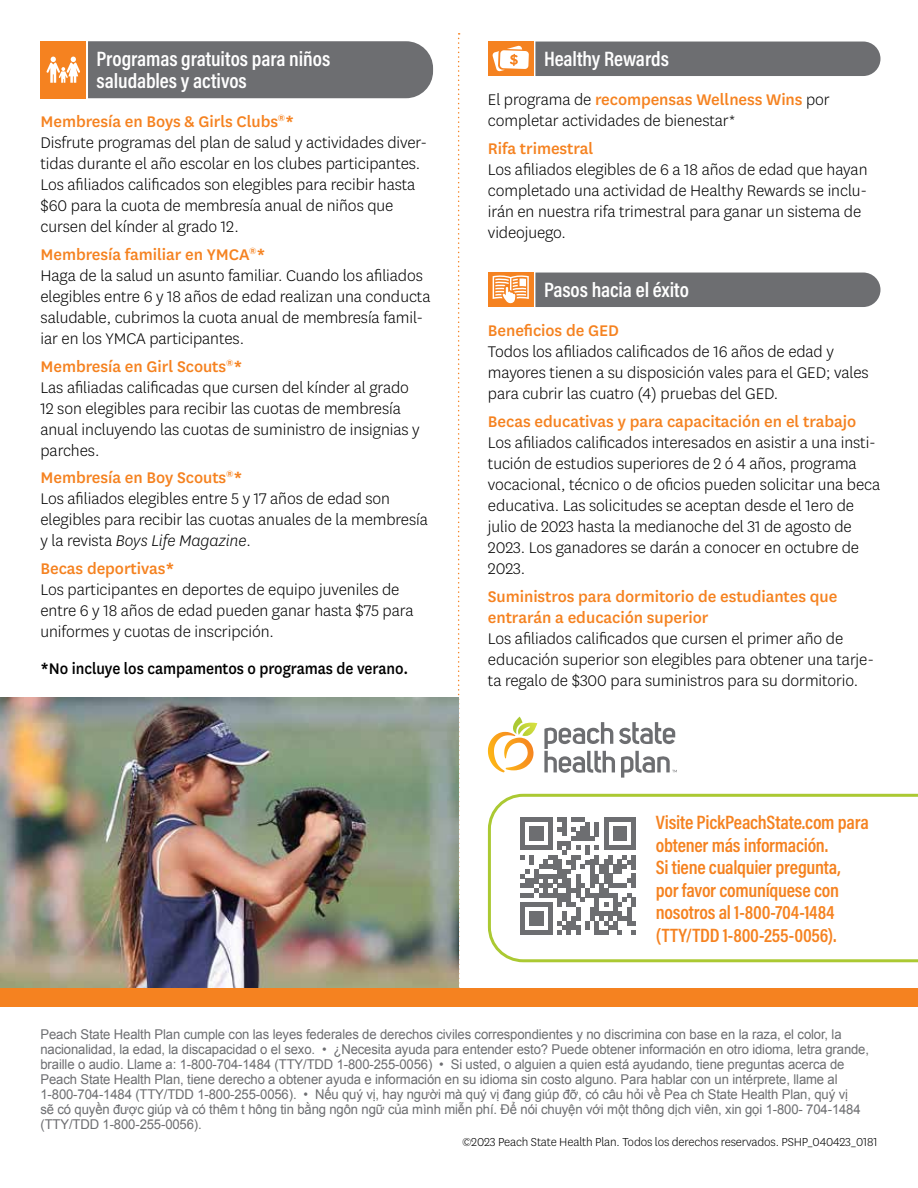
<style>
.page{position:relative;width:918px;height:1188px;background:#fff}
.page>*{position:absolute;margin:0;border:0;box-sizing:border-box;transform-origin:0 0}
.t1{font:500 24px "Qjtcpt Centene Sans";color:#f58220}
.t2{font:600 21px/22.5px "Vydsxx Acumin Pro Cond";letter-spacing:-.005em;color:#fff}
.t3{font:600 19.5px/22.5px "Vydsxx Acumin Pro Cond";letter-spacing:-.015em;color:#f58220}
.t4{font:300 18px/21px "Wnlssd Centene Sans";letter-spacing:-.005em;color:#000}
.t5{font:500 18px/21px "Qjtcpt Centene Sans";letter-spacing:-.005em;color:#f58220}
.t6{font:500 18px "Qjtcpt Centene Sans";letter-spacing:-.005em;color:#000;scale:.93 1}
.t7{font:13.5px/15px "Hbqbmr Arial";letter-spacing:-.01em;color:#6d6e71}
.t8{font:300 13.5px "Wnlssd Centene Sans";letter-spacing:-.01em;color:#000}
.s1{font-family:"Pjlhyv Centene Sans";font-style:italic}
.s2{font-size:24px}
.s3{font-family:"Qjtcpt Centene Sans";font-weight:500;color:#f58220}
.s4{font-family:"Qkpnml Arial"}
</style>
<div class="page">
<div style="left:88px;top:41px;width:345px;height:57px;background:#6d6e71"></div>
<div style="left:40px;top:41px;width:46px;height:57px;background:#f58220"></div>
<svg style="left:458px;top:33px;width:2px;height:955px"></svg>
<img style="left:0;top:697px;width:459px;height:291px">
<svg style="left:46px;top:57px;width:34px;height:26px"></svg>
<div style="left:535px;top:42px;width:345px;height:34px;background:#6d6e71"></div>
<div style="left:535px;top:273px;width:345px;height:34px;background:#6d6e71"></div>
<div style="left:488px;top:41px;width:46px;height:35px;background:#f58220"></div>
<div style="left:488px;top:272px;width:46px;height:34px;background:#f58220"></div>
<svg style="left:492px;top:45px;width:37px;height:27px"></svg>
<svg style="left:493px;top:275px;width:36px;height:28px"></svg>
<div style="left:0;top:988px;width:918px;height:18px;background:#f58220"></div>
<svg style="left:544px;top:722px;width:133px;height:56px"></svg>
<svg style="left:488px;top:717px;width:49px;height:56px"></svg>
<svg style="left:488px;top:794px;width:430px;height:168px"></svg>
<h2 class="t2" style="left:97px;top:47px;width:235px">Programas gratuitos para niños saludables y activos</h2>
<h3 class="t5" style="left:40px;top:110px;width:246px">Membresía en Boys &amp; Girls Clubs<sup>®</sup></h3>
<h3 class="t1" style="left:285px;top:107px;width:11px">*</h3>
<p class="t4" style="left:40px;top:132px;width:388px">Disfrute programas del plan de salud y actividades diver&shy;tidas durante el año escolar en los clubes participantes.<br>Los afiliados calificados son elegibles para recibir hasta $60 para la cuota de membresía anual de niños que cursen del kínder al grado 12.</p>
<h3 class="t5" style="left:40px;top:243px;width:217px">Membresía familiar en YMCA<sup>®</sup></h3>
<h3 class="t1" style="left:256px;top:239px;width:11px">*</h3>
<p class="t4" style="left:40px;top:264px;width:392px">Haga de la salud un asunto familiar. Cuando los afiliados elegibles entre 6 y 18 años de edad realizan una conducta saludable, cubrimos la cuota anual de membresía famil&shy;iar en los YMCA participantes.</p>
<h3 class="t5" style="left:40px;top:355px;width:194px">Membresía en Girl Scouts<sup>®</sup></h3>
<h3 class="t1" style="left:233px;top:351px;width:11px">*</h3>
<p class="t4" style="left:40px;top:376px;width:381px">Las afiliadas calificadas que cursen del kínder al grado 12 son elegibles para recibir las cuotas de membresía anual incluyendo las cuotas de suministro de insignias y parches.</p>
<h3 class="t5" style="left:40px;top:466px;width:195px">Membresía en Boy Scouts<sup>®</sup></h3>
<h3 class="t1" style="left:233px;top:463px;width:11px">*</h3>
<p class="t4" style="left:40px;top:488px;width:389px">Los afiliados elegibles entre 5 y 17 años de edad son elegibles para recibir las cuotas anuales de la membresía y la revista <span class="s1">Boys Life Magazine</span>.</p>
<h3 class="t5" style="left:40px;top:557px;width:136px">Becas deportivas<span class="s2">*</span></h3>
<p class="t4" style="left:40px;top:579px;width:375px">Los participantes en deportes de equipo juveniles de entre 6 y 18 años de edad pueden ganar hasta $75 para uniformes y cuotas de inscripción.</p>
<p class="t6" style="left:40px;top:656px;width:397px"><span class="s2">*</span>No incluye los campamentos o programas de verano.</p>
<h2 class="t2" style="left:544px;top:47px;width:126px">Healthy Rewards</h2>
<p class="t4" style="left:488px;top:88px;width:343px">El programa de <span class="s3">recompensas Wellness Wins</span> por completar actividades de bienestar*</p>
<h3 class="t5" style="left:488px;top:137px;width:107px">Rifa trimestral</h3>
<p class="t4" style="left:488px;top:158px;width:381px">Los afiliados elegibles de 6 a 18 años de edad que hayan completado una actividad de Healthy Rewards se inclu&shy;irán en nuestra rifa trimestral para ganar un sistema de videojuego.</p>
<h2 class="t2" style="left:544px;top:278px;width:146px">Pasos hacia el éxito</h2>
<h3 class="t5" style="left:488px;top:319px;width:133px">Beneficios de GED</h3>
<p class="t4" style="left:488px;top:340px;width:382px">Todos los afiliados calificados de 16 años de edad y mayores tienen a su disposición vales para el GED; vales para cubrir las cuatro (4) pruebas del GED.</p>
<h3 class="t5" style="left:488px;top:410px;width:370px">Becas educativas y para capacitación en el trabajo</h3>
<p class="t4" style="left:488px;top:431px;width:394px">Los afiliados calificados interesados en asistir a una insti&shy;tución de estudios superiores de 2 ó 4 años, programa vocacional, técnico o de oficios pueden solicitar una beca educativa. Las solicitudes se aceptan desde el 1ero de julio de 2023 hasta la medianoche del 31 de agosto de 2023. Los ganadores se darán a conocer en octubre de 2023.</p>
<h3 class="t5" style="left:488px;top:584px;width:351px">Suministros para dormitorio de estudiantes que entrarán a educación superior</h3>
<p class="t4" style="left:488px;top:627px;width:388px">Los afiliados calificados que cursen el primer año de educación superior son elegibles para obtener una tarje&shy;ta regalo de $300 para suministros para su dormitorio.</p>
<p class="t3" style="left:656px;top:811px;width:215px">Visite PickPeachState.com para obtener más información.<br>Si tiene cualquier pregunta,<br>por favor comuníquese con nosotros al 1-800-704-1484 (TTY/TDD 1-800-255-0056).</p>
<p class="t7" style="left:40px;top:1027px;width:830px">Peach State Health Plan cumple con las leyes federales de derechos civiles correspondientes y no discrimina con base en la raza, el color, la nacionalidad, la edad, la discapacidad o el sexo. • ¿Necesita ayuda para entender esto? Puede obtener información en otro idioma, letra grande, braille o audio. Llame a: 1-800-704-1484 (TTY/TDD 1-800-255-0056) • Si usted, o alguien a quien está ayudando, tiene preguntas acerca de Peach State Health Plan, tiene derecho a obtener ayuda e información en su idioma sin costo alguno. Para hablar con un intérprete, llame al <span class="s4">1-800-704-1484 (TTY/TDD 1-800-255-0056). • Nếu quý vị, hay người mà quý vị đang giúp đỡ, có câu hỏi về Pea ch State Health Plan, quý vị<br>sẽ có quyền được giúp và có thêm t hông tin bằng ngôn ngữ của mình miễn phí. Để nói chuyện với một thông dịch viên, xin gọi 1-800- 704-1484 </span>(TTY/TDD 1-800-255-0056).</p>
<p class="t8" style="left:462px;top:1133px;width:417px">©2023 Peach State Health Plan. Todos los derechos reservados. PSHP_040423_0181</p>
</div>
